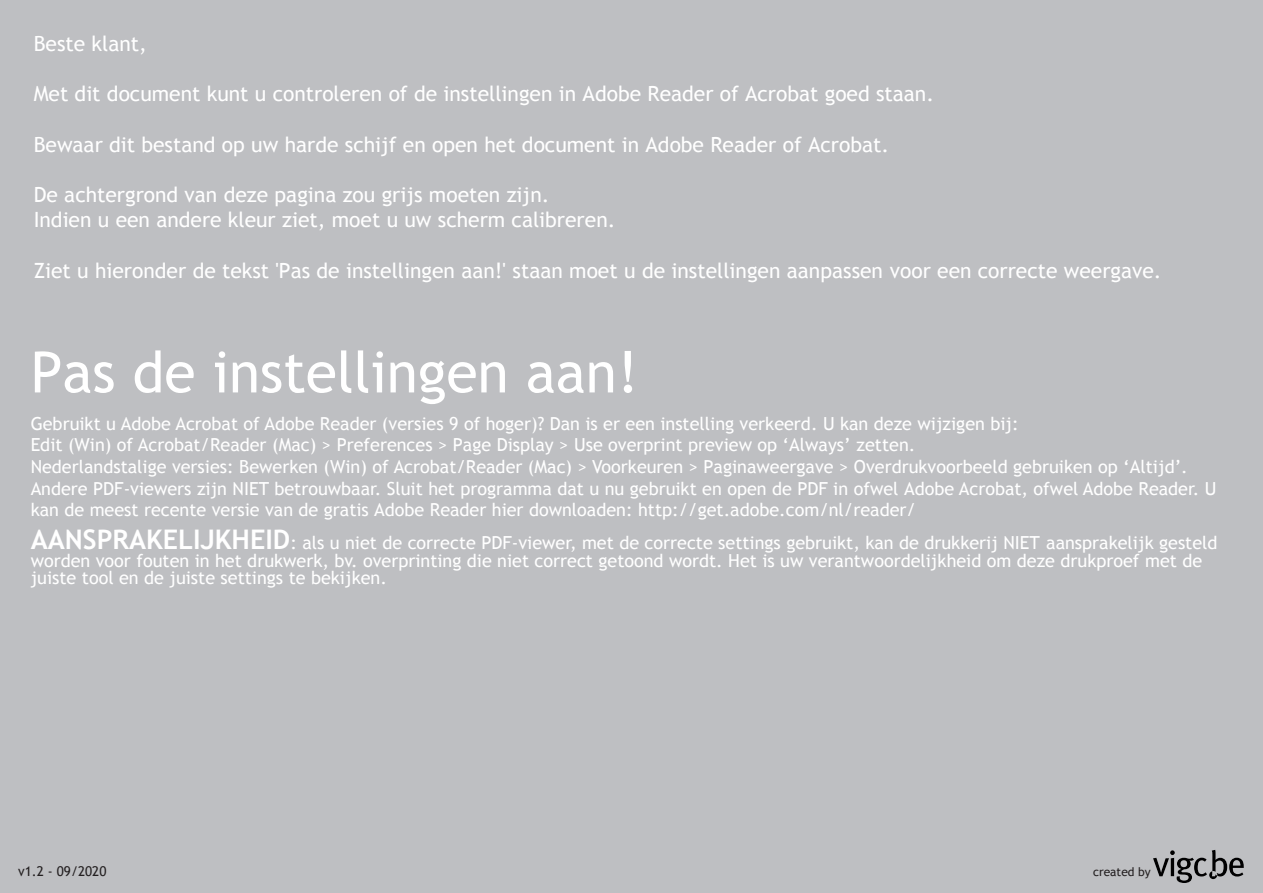
<style>
.page{position:relative;width:1263px;height:893px;background:#bebfc2}
.page>*{position:absolute;margin:0;border:0;box-sizing:border-box;transform-origin:0 0}
.t1{font:57px "Trebuchet MS";color:#fff}
.t2{font:21px/25.2px "Trebuchet MS";color:#fff}
.t3{font:18px/21.6px "Trebuchet MS";color:#fff}
.t4{font:13.5px "Trebuchet MS";color:#231f20}
.t5{font:12px "Trebuchet MS";color:#231f20}
.s1{font-weight:700;font-size:27px}
</style>
<div class="page">
<svg style="left:1153px;top:850px;width:91px;height:33px;background:#8b8c8e"></svg>
<p class="t2" style="left:34px;top:31px;width:115px">Beste klant,</p>
<p class="t2" style="left:34px;top:81px;width:902px">Met dit document kunt u controleren of de instellingen in Adobe Reader of Acrobat goed staan.</p>
<p class="t2" style="left:34px;top:132px;width:857px">Bewaar dit bestand op uw harde schijf en open het document in Adobe Reader of Acrobat.</p>
<p class="t2" style="left:34px;top:182px;width:583px">De achtergrond van deze pagina zou grijs moeten zijn.<br>Indien u een andere kleur ziet, moet u uw scherm calibreren.</p>
<p class="t2" style="left:34px;top:258px;width:1129px">Ziet u hieronder de tekst 'Pas de instellingen aan!' staan moet u de instellingen aanpassen voor een correcte weergave.</p>
<h1 class="t1" style="left:31px;top:339px;width:609px">Pas de instellingen aan!</h1>
<p class="t3" style="left:31px;top:413px;width:1187px">Gebruikt u Adobe Acrobat of Adobe Reader (versies 9 of hoger)? Dan is er een instelling verkeerd. U kan deze wijzigen bij:<br>Edit (Win) of Acrobat/Reader (Mac) &gt; Preferences &gt; Page Display &gt; Use overprint preview op ‘Always’ zetten.<br>Nederlandstalige versies: Bewerken (Win) of Acrobat/Reader (Mac) &gt; Voorkeuren &gt; Paginaweergave &gt; Overdrukvoorbeeld gebruiken op ‘Altijd’.<br>Andere PDF-viewers zijn NIET betrouwbaar. Sluit het programma dat u nu gebruikt en open de PDF in ofwel Adobe Acrobat, ofwel Adobe Reader. U kan de meest recente versie van de gratis Adobe Reader hier downloaden: http://get.adobe.com/nl/reader/</p>
<p class="t3" style="left:31px;top:534px;width:1188px;line-height:17.9px"><span class="s1">AANSPRAKELIJKHEID</span>: als u niet de correcte PDF-viewer, met de correcte settings gebruikt, kan de drukkerij NIET aansprakelijk gesteld worden voor fouten in het drukwerk, bv. overprinting die niet correct getoond wordt. Het is uw verantwoordelijkheid om deze drukproef met de juiste tool en de juiste settings te bekijken.</p>
<p class="t4" style="left:18px;top:863px;width:90px">v1.2 - 09/2020</p>
<p class="t5" style="left:1093px;top:865px;width:59px">created by</p>
</div>
